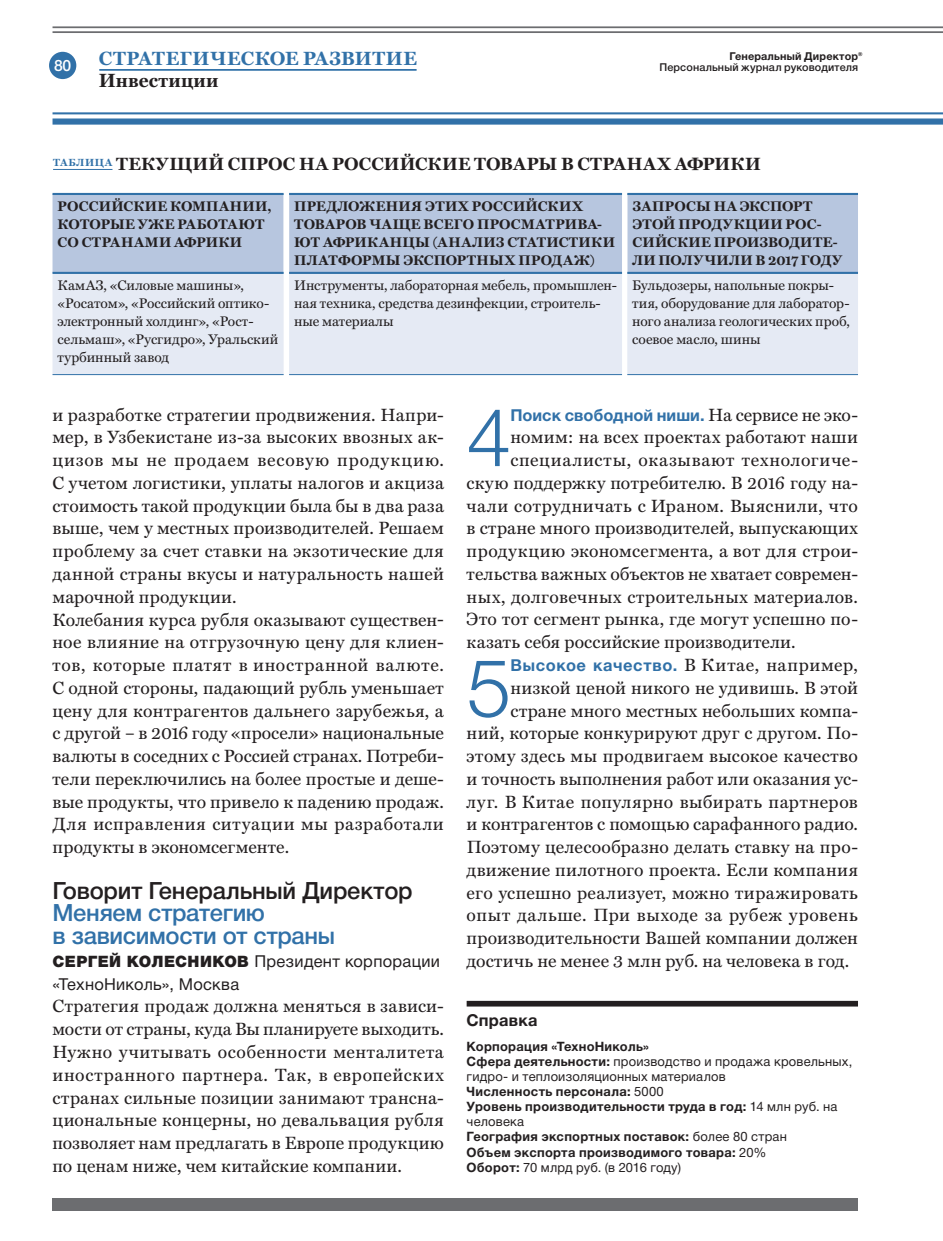
<style>
.page{position:relative;width:943px;height:1241px;background:#fff}
.page>*{position:absolute;margin:0;border:0;box-sizing:border-box;transform-origin:0 0}
.t1{font:300 80.33px "Helvetica Neue Cyr";color:#3171a8}
.t2{font:500 23.8px/22.8px "Helvetica Neue Cyr";letter-spacing:-.015em;color:#3171a8}
.t3{font:500 23.8px "Helvetica Neue Cyr";letter-spacing:-.01em;color:#231f20}
.t4{font:700 19.25px "CEO Miller";letter-spacing:.025em;color:#3171a8}
.t5{font:700 19.25px "CEO Miller";letter-spacing:.01em;color:#231f20}
.t6{font:17.85px/22.8px "CEO Miller";letter-spacing:.015em;color:#231f20}
.t7{font:700 17.85px "CEO Miller";letter-spacing:.01em;color:#231f20}
.t8{font:17.85px "CEO Miller";letter-spacing:-.005em;color:#231f20}
.t9{font:17.85px "CEO Miller";letter-spacing:.045em;color:#231f20}
.t10{font:16.45px/22.8px "Helvetica Neue Cyr";letter-spacing:.02em;color:#231f20}
.t11{font:700 16.45px "Helvetica Neue Cyr";letter-spacing:.005em;color:#3171a8}
.t12{font:700 16.45px "Helvetica Neue Cyr";letter-spacing:.035em;color:#3171a8}
.t13{font:700 16.45px "Helvetica Neue Cyr";letter-spacing:.01em;color:#231f20}
.t14{font:500 15.75px "Helvetica Neue Cyr";color:#fff}
.t15{font:14px/17.8px "CEO Miller";color:#231f20}
.t16{font:700 14px/17.8px "CEO Miller";letter-spacing:.02em;color:#231f20}
.t17{font:700 12.95px/15.2px "Helvetica Neue Cyr";letter-spacing:.02em;color:#231f20}
.t18{font:500 10.85px "Helvetica Neue Cyr";letter-spacing:.01em;color:#231f20}
.t19{font:700 10.85px "Helvetica Neue Cyr";letter-spacing:.015em;color:#231f20}
.s1{font-weight:900;font-size:15.75px}
.s2{font-family:"CEO Miller";font-weight:400;font-size:17.85px;color:#231f20}
.s3{font-weight:400}
</style>
<div class="page">
<hr style="left:52px;top:26px;width:891px;height:2px;background:#6c6d70">
<hr style="left:52px;top:31px;width:891px;height:2px;background:#6c6d70">
<hr style="left:52px;top:112px;width:891px;height:2px;background:#3171a8">
<div style="left:52px;top:118px;width:891px;height:7px;background:#3171a8"></div>
<div style="left:49px;top:52px;width:27px;height:27px;background:#3171a8;border-radius:50%"></div>
<div style="left:52px;top:1197px;width:806px;height:13px;background:#6c6d70"></div>
<hr style="left:99px;top:69px;width:317px;height:2px;background:#3171a8">
<hr style="left:53px;top:169px;width:59px;height:1px;background:#3171a8">
<div style="left:52px;top:195px;width:806px;height:77px;background:#b7c6df"></div>
<div style="left:284px;top:194px;width:343px;height:79px;background:#b7c6df"></div>
<div style="left:52px;top:273px;width:806px;height:101px;background:#e5eaf4"></div>
<hr style="left:52px;top:374px;width:232px;height:1px;background:#3171a8">
<hr style="left:289px;top:374px;width:333px;height:1px;background:#3171a8">
<hr style="left:627px;top:374px;width:231px;height:1px;background:#3171a8">
<hr style="left:52px;top:193px;width:232px;height:2px;background:#3171a8">
<hr style="left:52px;top:272px;width:232px;height:2px;background:#3171a8">
<hr style="left:289px;top:193px;width:333px;height:2px;background:#3171a8">
<hr style="left:289px;top:272px;width:333px;height:2px;background:#3171a8">
<hr style="left:627px;top:193px;width:231px;height:2px;background:#3171a8">
<hr style="left:627px;top:272px;width:231px;height:2px;background:#3171a8">
<div style="left:466px;top:1000px;width:392px;height:6px;background:#231f20"></div>
<p class="t14" style="left:54px;top:57px;width:19px">80</p>
<p class="t4" style="left:99px;top:47px;width:319px">СТРАТЕГИЧЕСКОЕ РАЗВИТИЕ</p>
<p class="t5" style="left:99px;top:69px;width:121px">Инвестиции</p>
<p class="t19" style="left:729px;top:50px;width:135px">Генеральный Директор®</p>
<p class="t18" style="left:659px;top:61px;width:200px">Персональный журнал руководителя</p>
<p class="t7" style="left:53px;top:153px;width:709px"><sup>ТАБЛИЦА</sup> ТЕКУЩИЙ СПРОС НА РОССИЙСКИЕ ТОВАРЫ В СТРАНАХ АФРИКИ</p>
<p class="t16" style="left:58px;top:197px;width:215px">РОССИЙСКИЕ КОМПАНИИ,<br>КОТОРЫЕ УЖЕ РАБОТАЮТ<br>СО СТРАНАМИ АФРИКИ</p>
<p class="t16" style="left:294px;top:197px;width:322px">ПРЕДЛОЖЕНИЯ ЭТИХ РОССИЙСКИХ<br>ТОВАРОВ ЧАЩЕ ВСЕГО ПРОСМАТРИВА-<br>ЮТ АФРИКАНЦЫ (АНАЛИЗ СТАТИСТИКИ<br>ПЛАТФОРМЫ ЭКСПОРТНЫХ ПРОДАЖ)</p>
<p class="t16" style="left:632px;top:197px;width:211px">ЗАПРОСЫ НА ЭКСПОРТ<br>ЭТОЙ ПРОДУКЦИИ РОС-<br>СИЙСКИЕ ПРОИЗВОДИТЕ-<br>ЛИ ПОЛУЧИЛИ В 2017 ГОДУ</p>
<p class="t15" style="left:57px;top:276px;width:222px">КамАЗ, «Силовые машины», «Росатом», «Российский оптико&shy;электронный холдинг», «Рост&shy;сельмаш», «Русгидро», Уральский турбинный завод</p>
<p class="t15" style="left:294px;top:276px;width:324px">Инструменты, лабораторная мебель, промышлен&shy;ная техника, средства дезинфекции, строитель&shy;ные материалы</p>
<p class="t15" style="left:632px;top:276px;width:219px">Бульдозеры, напольные покры&shy;тия, оборудование для лаборатор&shy;ного анализа геологических проб, соевое масло, шины</p>
<p class="t6" style="left:52px;top:403px;width:393px">и разработке стратегии продвижения. Напри&shy;мер, в Узбекистане из-за высоких ввозных ак&shy;цизов мы не продаем весовую продукцию.<br>С учетом логистики, уплаты налогов и акциза стоимость такой продукции была бы в два раза выше, чем у местных производителей. Решаем проблему за счет ставки на экзотические для данной страны вкусы и натуральность нашей марочной продукции.<br>Колебания курса рубля оказывают существен&shy;ное влияние на отгрузочную цену для клиен&shy;тов, которые платят в иностранной валюте.<br>С одной стороны, падающий рубль уменьшает цену для контрагентов дальнего зарубежья, а с другой – в 2016 году «просели» национальные валюты в соседних с Россией странах. Потреби&shy;тели переключились на более простые и деше&shy;вые продукты, что привело к падению продаж.<br>Для исправления ситуации мы разработали продукты в экономсегменте.</p>
<h2 class="t3" style="left:52px;top:877px;width:361px">Говорит Генеральный Директор</h2>
<h2 class="t2" style="left:52px;top:901px;width:284px">Меняем стратегию<br>в зависимости от страны</h2>
<p class="t10" style="left:52px;top:949px;width:389px"><span class="s1">СЕРГЕЙ КОЛЕСНИКОВ</span> Президент корпорации «ТехноНиколь», Москва</p>
<p class="t6" style="left:52px;top:994px;width:393px;text-align:justify">Стратегия продаж должна меняться в зависи&shy;мости от страны, куда Вы планируете выходить.<br>Нужно учитывать особенности менталитета иностранного партнера. Так, в европейских странах сильные позиции занимают трансна&shy;циональные концерны, но девальвация рубля позволяет нам предлагать в Европе продукцию по ценам ниже, чем китайские компании.</p>
<h1 class="t1" style="left:466px;top:393px;width:46px">4</h1>
<p class="t11" style="left:510px;top:405px;width:349px">Поиск свободной ниши. <span class="s2">На сервисе не эко-</span></p>
<p class="t6" style="left:510px;top:425px;width:349px">номим: на всех проектах работают наши</p>
<p class="t9" style="left:510px;top:449px;width:349px">специалисты, оказывают технологиче-</p>
<p class="t6" style="left:466px;top:471px;width:393px">скую поддержку потребителю. В 2016 году на-</p>
<p class="t6" style="left:466px;top:494px;width:393px">чали сотрудничать с Ираном. Выяснили, что</p>
<p class="t6" style="left:466px;top:516px;width:393px">в стране много производителей, выпускающих</p>
<p class="t6" style="left:466px;top:539px;width:393px">продукцию экономсегмента, а вот для строи-</p>
<p class="t6" style="left:466px;top:562px;width:393px">тельства важных объектов не хватает современ-</p>
<p class="t6" style="left:466px;top:585px;width:393px">ных, долговечных строительных материалов.</p>
<p class="t6" style="left:466px;top:607px;width:393px">Это тот сегмент рынка, где могут успешно по-</p>
<p class="t6" style="left:466px;top:630px;width:330px">казать себя российские производители.</p>
<h1 class="t1" style="left:466px;top:644px;width:46px">5</h1>
<p class="t12" style="left:510px;top:656px;width:349px">Высокое качество. <span class="s2">В Китае, например,</span></p>
<p class="t6" style="left:510px;top:676px;width:349px">низкой ценой никого не удивишь. В этой</p>
<p class="t6" style="left:510px;top:698px;width:349px">стране много местных небольших компа-</p>
<p class="t6" style="left:466px;top:721px;width:393px">ний, которые конкурируют друг с другом. По-</p>
<p class="t6" style="left:466px;top:744px;width:393px">этому здесь мы продвигаем высокое качество</p>
<p class="t6" style="left:466px;top:767px;width:393px">и точность выполнения работ или оказания ус-</p>
<p class="t6" style="left:466px;top:789px;width:393px">луг. В Китае популярно выбирать партнеров</p>
<p class="t8" style="left:466px;top:813px;width:393px">и контрагентов с помощью сарафанного радио.</p>
<p class="t6" style="left:466px;top:835px;width:393px">Поэтому целесообразно делать ставку на про-</p>
<p class="t6" style="left:466px;top:858px;width:393px">движение пилотного проекта. Если компания</p>
<p class="t6" style="left:466px;top:880px;width:393px">его успешно реализует, можно тиражировать</p>
<p class="t6" style="left:466px;top:903px;width:393px">опыт дальше. При выходе за рубеж уровень</p>
<p class="t6" style="left:466px;top:926px;width:393px">производительности Вашей компании должен</p>
<p class="t6" style="left:466px;top:949px;width:384px">достичь не менее 3 млн руб. на человека в год.</p>
<p class="t13" style="left:466px;top:1011px;width:72px">Справка</p>
<p class="t17" style="left:466px;top:1038px;width:387px">Корпорация «ТехноНиколь»<br>Сфера деятельности: <span class="s3">производство и продажа кровельных, гидро- и теплоизоляционных материалов<br></span>Численность персонала: <span class="s3">5000<br></span>Уровень производительности труда в год: <span class="s3">14 млн руб. на человека<br></span>География экспортных поставок: <span class="s3">более 80 стран<br></span>Объем экспорта производимого товара: <span class="s3">20%<br></span>Оборот: <span class="s3">70 млрд руб. (в 2016 году)</span></p>
</div>
